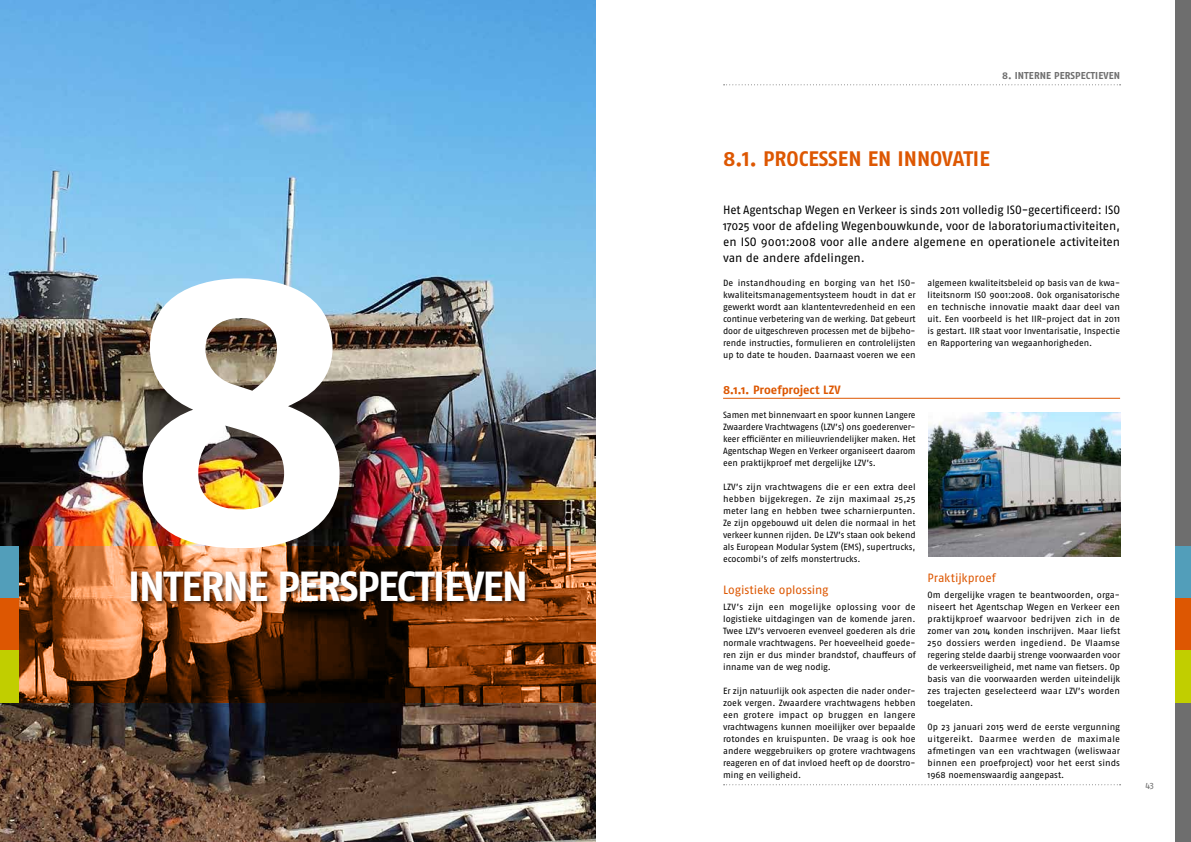
<style>
.page{position:relative;width:1191px;height:842px;background:#fff}
.page>*{position:absolute;margin:0;border:0;box-sizing:border-box;transform-origin:0 0}
.t1{font:700 397px "Fago OT";color:#fff}
.t2{font:700 42px "Fago OT";letter-spacing:-.04em;color:#fff}
.t3{font:700 21px "Fago OT";color:#dd5702}
.t4{font:12px/16px "Fago OT";letter-spacing:-.005em;color:#000;text-align:justify}
.t5{font:12px "Fago OT";letter-spacing:-.01em;color:#dd5702}
.t6{font:700 12px "Fago OT";color:#dd5702}
.t7{font:700 10px "Fago OT";letter-spacing:.01em;color:#6e6e6e}
.t8{font:9px/12px "Fago OT";color:#000;text-align:justify}
.t9{font:9px "Fago OT";color:#6e6e6e}
</style>
<div class="page">
<img style="left:0;top:0;width:595px;height:842px">
<svg style="left:18px;top:546px;width:577px;height:157px;background:#7c421c"></svg>
<div style="left:0;top:546px;width:18px;height:53px;background:#529eba"></div>
<div style="left:0;top:599px;width:18px;height:52px;background:#dd5702"></div>
<div style="left:0;top:651px;width:18px;height:52px;background:#c1ce00"></div>
<div style="left:130px;top:570px;width:399px;height:36px;background:#000;opacity:.5"></div>
<svg style="left:723px;top:784px;width:397px;height:1px"></svg>
<svg style="left:723px;top:84px;width:397px;height:1px"></svg>
<div style="left:1174px;top:0;width:17px;height:842px;background:#6e6e6e"></div>
<div style="left:1174px;top:546px;width:17px;height:53px;background:#529eba"></div>
<div style="left:1174px;top:599px;width:17px;height:52px;background:#dd5702"></div>
<div style="left:1174px;top:651px;width:17px;height:52px;background:#c1ce00"></div>
<hr style="left:723px;top:398px;width:397px;height:1px;background:#dd5702">
<img style="left:928px;top:412px;width:192px;height:145px">
<h1 class="t1" style="left:123px;top:167px;width:238px">8</h1>
<h2 class="t2" style="left:128px;top:561px;width:402px">I NTERNE PERSPECTI EVEN</h2>
<p class="t7" style="left:1002px;top:70px;width:119px">8. I NTERNE PERSPECTI EVEN</p>
<h3 class="t3" style="left:723px;top:146px;width:268px">8.1. PROCESSEN EN I NNOVATI E</h3>
<p class="t4" style="left:723px;top:202px;width:398px">Het Agentschap Wegen en Verkeer is sinds 2011 volledig ISO-gecertificeerd: ISO 17025 voor de afdeling Wegenbouwkunde, voor de laboratoriumactiviteiten, en ISO 9001:2008 voor alle andere algemene en operationele activiteiten van de andere afdelingen.</p>
<p class="t8" style="left:723px;top:277px;width:194px">De instandhouding en borging van het ISO&shy;kwaliteitsmanagementsysteem houdt in dat er gewerkt wordt aan klantentevredenheid en een continue verbetering van de werking. Dat gebeurt door de uitgeschreven processen met de bijbeho&shy;rende instructies, formulieren en controlelijsten up to date te houden. Daarnaast voeren we een</p>
<p class="t8" style="left:927px;top:277px;width:194px">algemeen kwaliteitsbeleid op basis van de kwa&shy;liteitsnorm ISO 9001:2008. Ook organisatorische en technische innovatie maakt daar deel van uit. Een voorbeeld is het IIR-project dat in 2011 is gestart. IIR staat voor Inventarisatie, Inspectie en Rapportering van wegaanhorigheden.</p>
<h3 class="t6" style="left:723px;top:382px;width:119px">8.1.1. PROEFPROJECT LZV</h3>
<p class="t8" style="left:723px;top:409px;width:194px">Samen met binnenvaart en spoor kunnen Langere Zwaardere Vrachtwagens (LZV’s) ons goederenver&shy;keer efficiënter en milieuvriendelijker maken. Het Agentschap Wegen en Verkeer organiseert daarom een praktijkproef met dergelijke LZV’s.</p>
<p class="t8" style="left:723px;top:481px;width:194px">LZV’s zijn vrachtwagens die er een extra deel hebben bijgekregen. Ze zijn maximaal 25,25 meter lang en hebben twee scharnierpunten.<br>Ze zijn opgebouwd uit delen die normaal in het verkeer kunnen rijden. De LZV’s staan ook bekend als European Modular System (EMS), supertrucks, ecocombi’s of zelfs monstertrucks.</p>
<h3 class="t5" style="left:723px;top:582px;width:107px">Logistieke oplossing</h3>
<p class="t8" style="left:723px;top:601px;width:194px">LZV’s zijn een mogelijke oplossing voor de logistieke uitdagingen van de komende jaren.<br>Twee LZV’s vervoeren evenveel goederen als drie normale vrachtwagens. Per hoeveelheid goede&shy;ren zijn er dus minder brandstof, chauffeurs of inname van de weg nodig.</p>
<p class="t8" style="left:723px;top:685px;width:194px">Er zijn natuurlijk ook aspecten die nader onder&shy;zoek vergen. Zwaardere vrachtwagens hebben een grotere impact op bruggen en langere vrachtwagens kunnen moeilijker over bepaalde rotondes en kruispunten. De vraag is ook hoe andere weggebruikers op grotere vrachtwagens reageren en of dat invloed heeft op de doorstro&shy;ming en veiligheid.</p>
<h3 class="t5" style="left:927px;top:570px;width:70px">Praktijkproef</h3>
<p class="t8" style="left:927px;top:589px;width:194px">Om dergelijke vragen te beantwoorden, orga&shy;niseert het Agentschap Wegen en Verkeer een praktijkproef waarvoor bedrijven zich in de zomer van 2014 konden inschrijven. Maar liefst 250 dossiers werden ingediend. De Vlaamse regering stelde daarbij strenge voorwaarden voor de verkeersveiligheid, met name van fietsers. Op basis van die voorwaarden werden uiteindelijk zes trajecten geselecteerd waar LZV’s worden toegelaten.</p>
<p class="t8" style="left:927px;top:721px;width:194px">Op 23 januari 2015 werd de eerste vergunning uitgereikt. Daarmee werden de maximale afmetingen van een vrachtwagen (weliswaar binnen een proefproject) voor het eerst sinds 1968 noemenswaardig aangepast.</p>
<p class="t9" style="left:1145px;top:779px;width:10px">43</p>
</div>
